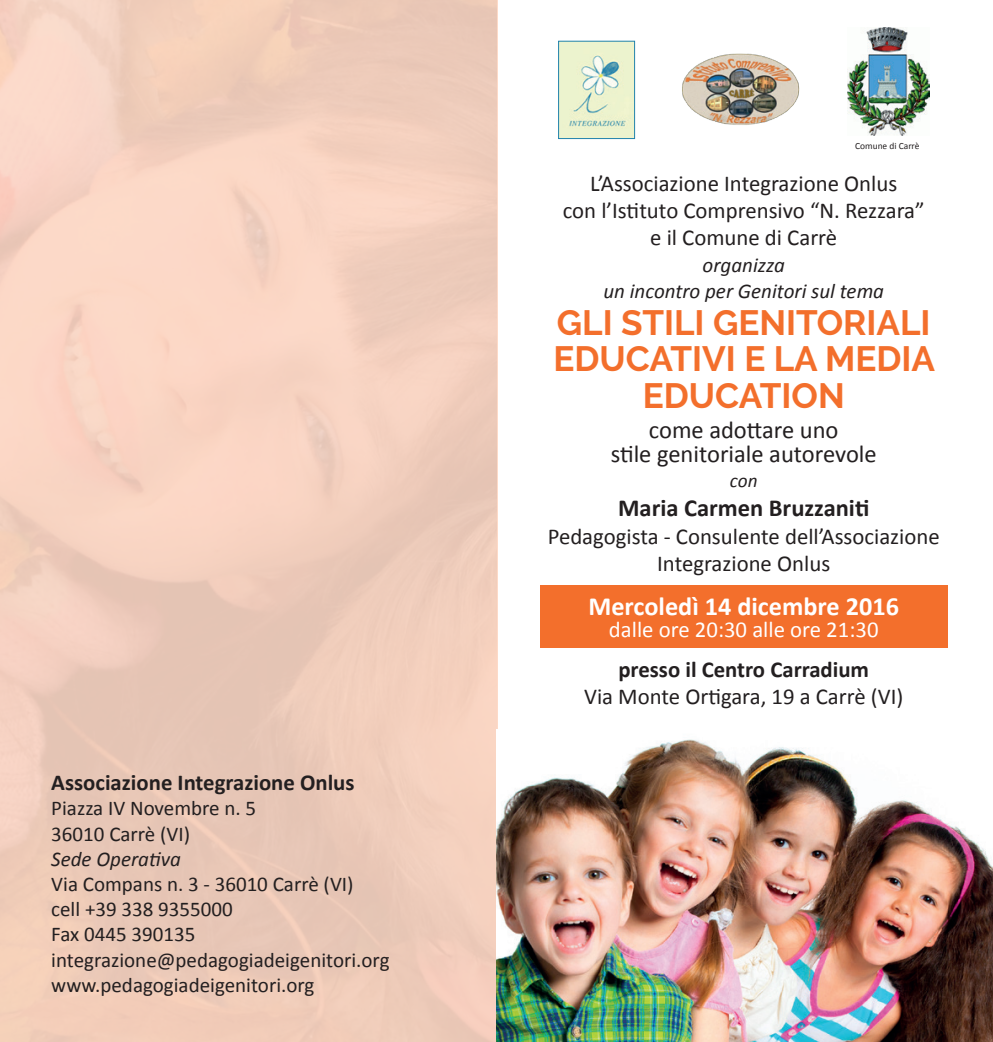
<style>
.page{position:relative;width:993px;height:1042px;background:#fff}
.page>*{position:absolute;margin:0;border:0;box-sizing:border-box;transform-origin:0 0}
.t1{font:700 35px/36.8px "Raleway";color:#f36f2c;text-align:center}
.t2{font:700 26.25px "Calibri";color:#fff}
.t3{font:24.5px/24.5px "Calibri";color:#231f20;text-align:center}
.t4{font:700 24.5px "Calibri";color:#231f20}
.t5{font:22.75px/27.3px "Calibri";color:#231f20;text-align:center}
.t6{font:700 22.75px "Calibri";color:#231f20}
.t7{font:22.75px "Calibri";color:#fff}
.t8{font:21px/25.2px "Calibri";color:#231f20}
.t9{font:italic 21px/26.2px "Calibri";color:#231f20;text-align:center}
.t10{font:italic 19.25px "Calibri";color:#231f20}
.t11{font:9.45px "Calibri";color:#231f20}
</style>
<div class="page">
<img style="left:496px;top:739px;width:496px;height:303px">
<div style="left:540px;top:585px;width:407px;height:62px;background:#f36f2c"></div>
<img style="left:682px;top:53px;width:118px;height:72px">
<img style="left:847px;top:27px;width:82px;height:109px">
<img style="left:560px;top:43px;width:73px;height:94px">
<div style="left:558px;top:41px;width:77px;height:98px;border:1px solid #2183ad"></div>
<p class="t6" style="left:51px;top:768px;width:305px">Associazione Integrazione Onlus</p>
<p class="t8" style="left:51px;top:795px;width:206px">Piazza IV Novembre n. 5<br>36010 Carrè (VI)</p>
<p class="t9" style="left:51px;top:845px;width:131px">Sede Operativa</p>
<p class="t8" style="left:51px;top:870px;width:340px">Via Compans n. 3 - 36010 Carrè (VI)<br>cell +39 338 9355000<br>Fax 0445 390135 integrazione@pedagogiadeigenitori.org www.pedagogiadeigenitori.org</p>
<p class="t11" style="left:854px;top:140px;width:66px">Comune di Carrè</p>
<p class="t5" style="left:562px;top:168px;width:363px">L’Associazione Integrazione Onlus<br>con l’Istituto Comprensivo “N. Rezzara” e il Comune di Carrè</p>
<p class="t9" style="left:603px;top:250px;width:282px">organizza<br>un incontro per Genitori sul tema</p>
<h1 class="t1" style="left:553px;top:304px;width:383px">GLI STILI GENITORIALI<br>EDUCATIVI E LA MEDIA<br>EDUCATION</h1>
<p class="t3" style="left:610px;top:416px;width:267px">come adottare uno<br>stile genitoriale autorevole</p>
<p class="t10" style="left:729px;top:468px;width:29px">con</p>
<p class="t4" style="left:618px;top:493px;width:252px">Maria Carmen Bruzzaniti</p>
<p class="t5" style="left:547px;top:521px;width:393px">Pedagogista - Consulente dell’Associazione<br>Integrazione Onlus</p>
<p class="t2" style="left:588px;top:590px;width:312px">Mercoledì 14 dicembre 2016</p>
<p class="t7" style="left:608px;top:616px;width:271px">dalle ore 20:30 alle ore 21:30</p>
<p class="t6" style="left:618px;top:655px;width:252px">presso il Centro Carradium</p>
<p class="t5" style="left:584px;top:682px;width:320px">Via Monte Ortigara, 19 a Carrè (VI)</p>
</div>
